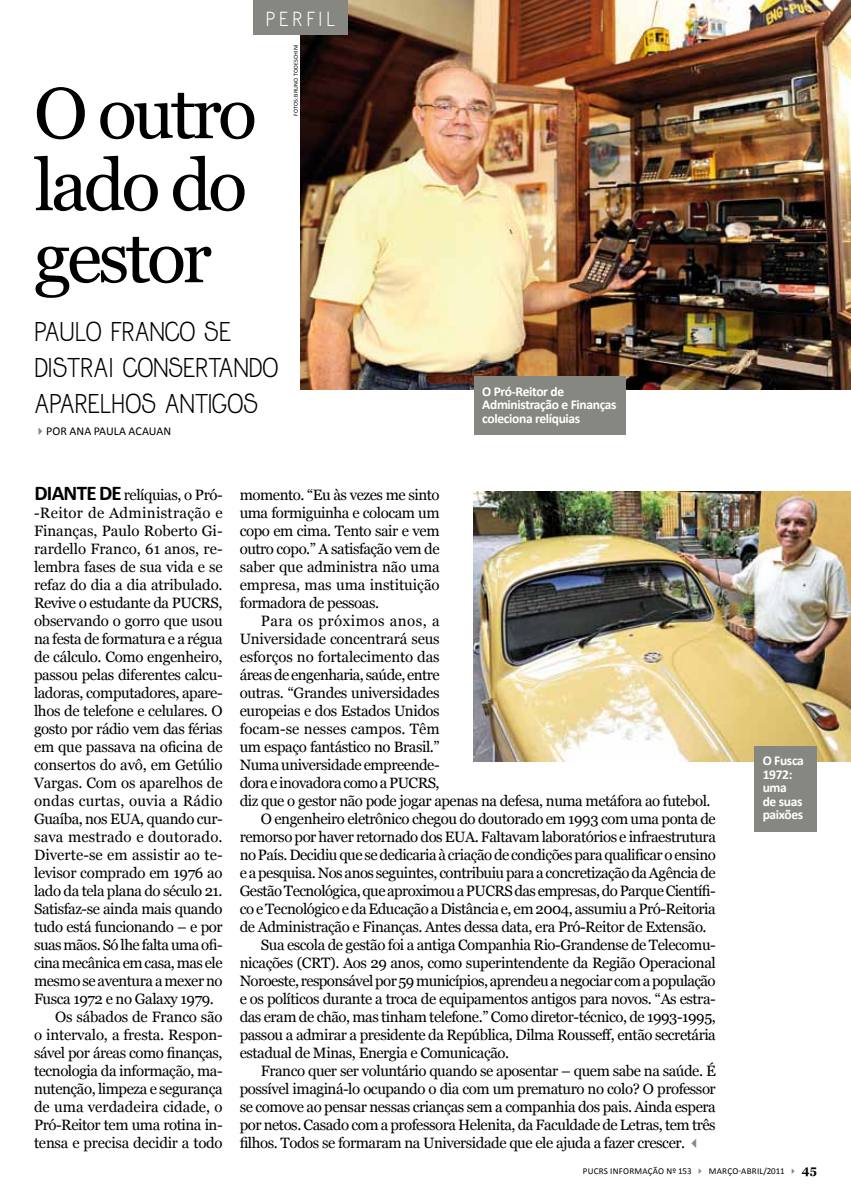
<style>
.page{position:relative;width:851px;height:1191px;background:#fff}
.page>*{position:absolute;margin:0;border:0;box-sizing:border-box;transform-origin:0 0}
.t1{font:72px/72px "Georgia";letter-spacing:-.05em;color:#000}
.t2{font:24px/36px "Jolly";letter-spacing:-.025em;color:#000}
.t3{font:18px "Jolly";letter-spacing:.2em;color:#fff}
.t4{font:15px/18px "Georgia";letter-spacing:-.03em;color:#000;text-align:justify}
.t5{font:15px "Georgia";letter-spacing:-.01em;color:#000}
.t6{font:15px "Georgia";color:#000}
.t7{font:15px "Georgia";letter-spacing:.01em;color:#000}
.t8{font:15px "Georgia";letter-spacing:.005em;color:#000}
.t9{font:15px "Georgia";letter-spacing:.02em;color:#000}
.t10{font:15px "Georgia";letter-spacing:.03em;color:#000}
.t11{font:700 13.5px/13.5px "Calibri";letter-spacing:-.025em;color:#fff}
.t12{font:12px "Calibri";letter-spacing:.01em;color:#000}
.t13{font:9px "Calibri";letter-spacing:.03em;color:#000}
.t14{font:6px "Calibri";color:#000}
.s1{color:#878781}
.s2{font-family:"Calibri";font-weight:700;font-size:21px}
.s3{font-family:"Georgia";font-weight:700;font-size:12px}
</style>
<div class="page">
<img style="left:300px;top:0;width:550px;height:389px">
<img style="left:473px;top:491px;width:377px;height:270px">
<div style="left:253px;top:0;width:95px;height:34px;background:#878781"></div>
<div style="left:473px;top:376px;width:152px;height:59px;background:#878781"></div>
<div style="left:754px;top:746px;width:62px;height:85px;background:#878781"></div>
<p class="t3" style="left:266px;top:7px;width:71px">PERFIL</p>
<h1 class="t1" style="left:34px;top:79px;width:224px">O outro lado do gestor</h1>
<h2 class="t2" style="left:34px;top:313px;width:246px">PAULO FRANCO SE<br>DISTRAI CONSERTANDO<br>APARELHOS ANTIGOS</h2>
<p class="t12" style="left:34px;top:424px;width:44px"><span class="s1">✔</span>POR ANA</p>
<p class="t12" style="left:94px;top:424px;width:43px">PAULAACAUAN</p>
<p class="t14" style="left:292px;top:116px;width:72px;rotate:-90deg">FOTOS: BRUNO TODESCHINI</p>
<p class="t11" style="left:482px;top:384px;width:136px">O Pró-Reitor de<br>Administração e Finanças coleciona relíquias</p>
<p class="t4" style="left:34px;top:486px;width:190px"><span class="s2">Diante de</span> relíquias, o Pró-</p>
<p class="t9" style="left:34px;top:504px;width:190px">-Reitor de Administração e</p>
<p class="t6" style="left:34px;top:522px;width:190px">Finanças, Paulo Roberto Gi-</p>
<p class="t6" style="left:34px;top:540px;width:190px">rardello Franco, 61 anos, re-</p>
<p class="t5" style="left:34px;top:558px;width:190px">lembra fases de sua vida e se</p>
<p class="t5" style="left:34px;top:576px;width:190px">refaz do dia a dia atribulado.</p>
<p class="t4" style="left:34px;top:594px;width:190px">Revive o estudante da PUCRS,</p>
<p class="t4" style="left:34px;top:612px;width:190px">observando o gorro que usou</p>
<p class="t4" style="left:34px;top:630px;width:190px">na festa de formatura e a régua</p>
<p class="t4" style="left:34px;top:648px;width:190px">de cálculo. Como engenheiro,</p>
<p class="t4" style="left:34px;top:666px;width:190px">passou pelas diferentes calcu-</p>
<p class="t4" style="left:34px;top:684px;width:190px">ladoras, computadores, apare-</p>
<p class="t4" style="left:34px;top:702px;width:190px">lhos de telefone e celulares. O</p>
<p class="t4" style="left:34px;top:720px;width:190px">gosto por rádio vem das férias</p>
<p class="t4" style="left:34px;top:738px;width:190px">em que passava na oficina de</p>
<p class="t4" style="left:34px;top:756px;width:190px">consertos do avô, em Getúlio</p>
<p class="t5" style="left:34px;top:774px;width:190px">Vargas. Com os aparelhos de</p>
<p class="t7" style="left:34px;top:792px;width:190px">ondas curtas, ouvia a Rádio</p>
<p class="t4" style="left:34px;top:810px;width:190px">Guaíba, nos EUA, quando cur-</p>
<p class="t7" style="left:34px;top:828px;width:190px">sava mestrado e doutorado.</p>
<p class="t8" style="left:34px;top:846px;width:190px">Diverte-se em assistir ao te-</p>
<p class="t4" style="left:34px;top:864px;width:190px">levisor comprado em 1976 ao</p>
<p class="t4" style="left:34px;top:882px;width:190px">lado da tela plana do século 21.</p>
<p class="t4" style="left:34px;top:900px;width:190px">Satisfaz-se ainda mais quando</p>
<p class="t4" style="left:34px;top:918px;width:190px">tudo está funcionando – e por</p>
<p class="t4" style="left:34px;top:936px;width:190px">suas mãos. Só lhe falta uma ofi-</p>
<p class="t4" style="left:34px;top:954px;width:190px">cina mecânica em casa, mas ele</p>
<p class="t4" style="left:34px;top:972px;width:190px">mesmo se aventura a mexer no</p>
<p class="t4" style="left:34px;top:990px;width:181px">Fusca 1972 e no Galaxy 1979.</p>
<p class="t4" style="left:55px;top:1008px;width:169px">Os sábados de Franco são</p>
<p class="t5" style="left:34px;top:1026px;width:190px">o intervalo, a fresta. Respon-</p>
<p class="t4" style="left:34px;top:1044px;width:190px">sável por áreas como finanças,</p>
<p class="t4" style="left:34px;top:1062px;width:190px">tecnologia da informação, ma-</p>
<p class="t4" style="left:34px;top:1080px;width:190px">nutenção, limpeza e segurança</p>
<p class="t6" style="left:34px;top:1098px;width:190px">de uma verdadeira cidade, o</p>
<p class="t4" style="left:34px;top:1116px;width:190px">Pró-Reitor tem uma rotina in-</p>
<p class="t4" style="left:34px;top:1134px;width:190px">tensa e precisa decidir a todo</p>
<p class="t4" style="left:240px;top:486px;width:201px">momento. “Eu às vezes me sinto uma formiguinha e colocam um copo em cima. Tento sair e vem outro copo.” A satisfação vem de saber que administra não uma empresa, mas uma instituição formadora de pessoas.</p>
<p class="t10" style="left:261px;top:612px;width:180px">Para os próximos anos, a</p>
<p class="t4" style="left:240px;top:630px;width:201px">Universidade concentrará seus</p>
<p class="t5" style="left:240px;top:648px;width:201px">esforços no fortalecimento das</p>
<p class="t4" style="left:240px;top:666px;width:201px">áreas de engenharia, saúde, entre</p>
<p class="t4" style="left:240px;top:684px;width:201px">outras. “Grandes universidades</p>
<p class="t4" style="left:240px;top:702px;width:201px">europeias e dos Estados Unidos</p>
<p class="t6" style="left:240px;top:720px;width:201px">focam-se nesses campos. Têm</p>
<p class="t4" style="left:240px;top:738px;width:201px">um espaço fantástico no Brasil.”</p>
<p class="t4" style="left:240px;top:756px;width:201px">Numa universidade empreende-</p>
<p class="t4" style="left:240px;top:774px;width:201px">dora e inovadora como a PUCRS,</p>
<p class="t4" style="left:240px;top:792px;width:472px">diz que o gestor não pode jogar apenas na defesa, numa metáfora ao futebol.</p>
<p class="t4" style="left:261px;top:810px;width:456px">O engenheiro eletrônico chegou do doutorado em 1993 com uma ponta de</p>
<p class="t4" style="left:240px;top:828px;width:477px">remorso por haver retornado dos EUA. Faltavam laboratórios e infraestrutura</p>
<p class="t4" style="left:240px;top:846px;width:477px">no País. Decidiu que se dedicaria à criação de condições para qualificar o ensino</p>
<p class="t4" style="left:240px;top:864px;width:477px">e a pesquisa. Nos anos seguintes, contribuiu para a concretização da Agência de</p>
<p class="t4" style="left:240px;top:882px;width:477px">Gestão Tecnológica, que aproximou a PUCRS das empresas, do Parque Científi-</p>
<p class="t4" style="left:240px;top:900px;width:477px">co e Tecnológico e da Educação a Distância e, em 2004, assumiu a Pró-Reitoria</p>
<p class="t4" style="left:240px;top:918px;width:468px">de Administração e Finanças. Antes dessa data, era Pró-Reitor de Extensão.</p>
<p class="t4" style="left:261px;top:936px;width:456px">Sua escola de gestão foi a antiga Companhia Rio-Grandense de Telecomu-</p>
<p class="t4" style="left:240px;top:954px;width:477px">nicações (CRT). Aos 29 anos, como superintendente da Região Operacional</p>
<p class="t4" style="left:240px;top:972px;width:477px">Noroeste, responsável por 59 municípios, aprendeu a negociar com a população</p>
<p class="t4" style="left:240px;top:990px;width:477px">e os políticos durante a troca de equipamentos antigos para novos. “As estra-</p>
<p class="t4" style="left:240px;top:1008px;width:477px">das eram de chão, mas tinham telefone.” Como diretor-técnico, de 1993-1995,</p>
<p class="t4" style="left:240px;top:1026px;width:477px">passou a admirar a presidente da República, Dilma Rousseff, então secretária</p>
<p class="t4" style="left:240px;top:1044px;width:271px">estadual de Minas, Energia e Comunicação.</p>
<p class="t4" style="left:261px;top:1062px;width:455px">Franco quer ser voluntário quando se aposentar – quem sabe na saúde. É</p>
<p class="t4" style="left:240px;top:1080px;width:477px">possível imaginá-lo ocupando o dia com um prematuro no colo? O professor</p>
<p class="t4" style="left:240px;top:1098px;width:477px">se comove ao pensar nessas crianças sem a companhia dos pais. Ainda espera</p>
<p class="t4" style="left:240px;top:1116px;width:477px">por netos. Casado com a professora Helenita, da Faculdade de Letras, tem três</p>
<p class="t4" style="left:240px;top:1134px;width:464px">filhos. Todos se formaram na Universidade que ele ajuda a fazer crescer. <span class="s1">✓</span></p>
<p class="t11" style="left:762px;top:753px;width:43px">O Fusca<br>1972: uma de suas paixões</p>
<p class="t13" style="left:582px;top:1165px;width:235px">PUCRS INFOR MAÇÃO Nº 153 <span class="s1">✔</span> MARÇO-ABR IL/2011 <span class="s1">✔</span> <span class="s3">45</span></p>
</div>
